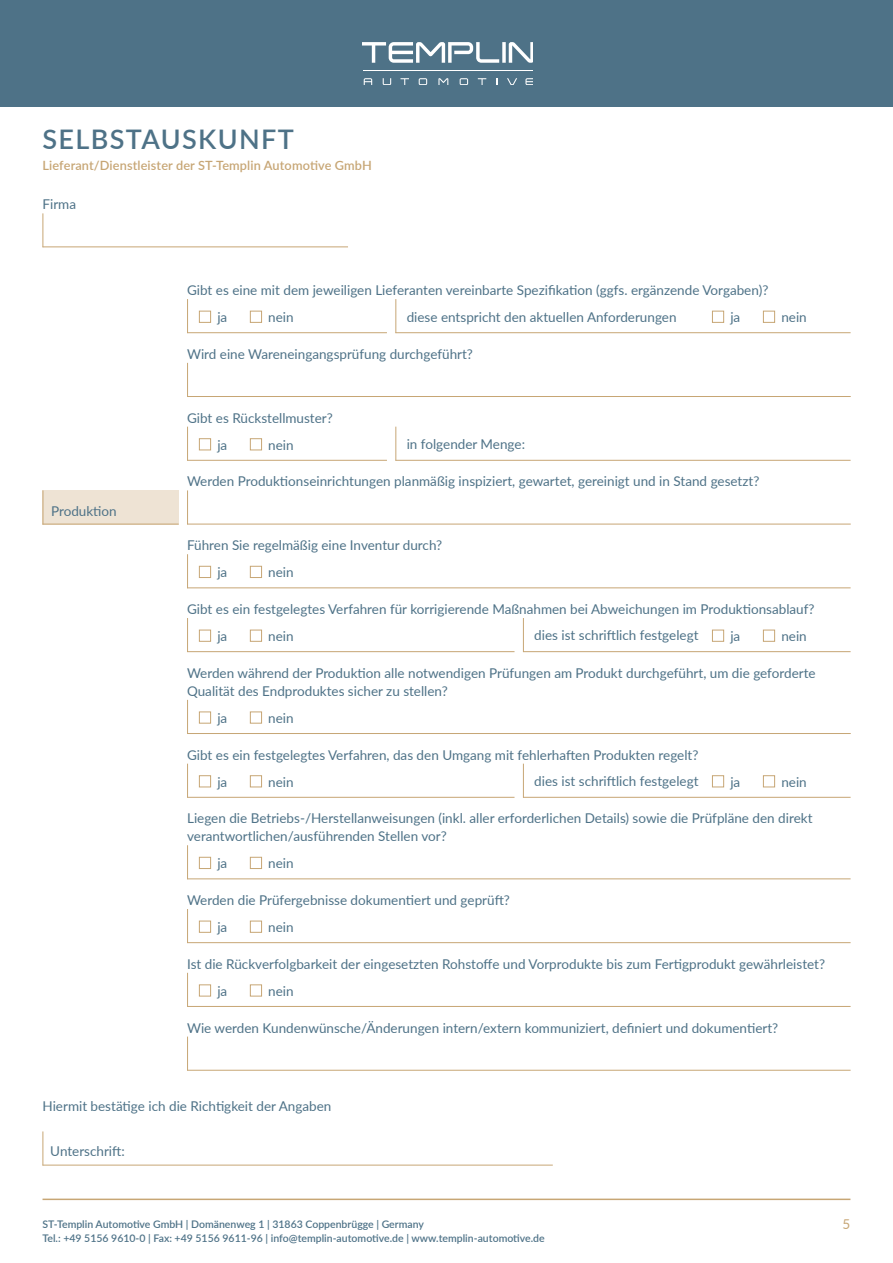
<style>
.page{position:relative;width:893px;height:1263px;background:#fff}
.page>*{position:absolute;margin:0;border:0;box-sizing:border-box;transform-origin:0 0}
.t1{font:600 27px "Lato";letter-spacing:.05em;color:#4e7287}
.t2{font:13.5px/27.2px "Lato";color:#4e7287}
.t3{font:13.5px "Lato";color:#c7a675}
.t4{font:600 12.75px "Lato";letter-spacing:.01em;color:#c7a675}
.t5{font:600 10.5px "Lato";color:#4e7287}
</style>
<div class="page">
<div style="left:0;top:0;width:893px;height:106px;background:#4e7287"></div>
<svg style="left:362px;top:42px;width:171px;height:21px"></svg>
<svg style="left:383px;top:78px;width:8px;height:7px"></svg>
<svg style="left:400px;top:78px;width:9px;height:7px"></svg>
<svg style="left:478px;top:78px;width:8px;height:7px"></svg>
<svg style="left:364px;top:78px;width:8px;height:7px"></svg>
<svg style="left:525px;top:78px;width:8px;height:7px"></svg>
<svg style="left:507px;top:78px;width:10px;height:7px"></svg>
<svg style="left:419px;top:78px;width:8px;height:7px"></svg>
<svg style="left:460px;top:78px;width:8px;height:7px"></svg>
<svg style="left:438px;top:78px;width:10px;height:7px"></svg>
<hr style="left:364px;top:71px;width:169px;height:1px;background:#fff">
<hr style="left:43px;top:1198px;width:807px;height:2px;background:#c7a675">
<hr style="left:187px;top:554px;width:1px;height:34px;background:#c7a675">
<hr style="left:187px;top:587px;width:664px;height:1px;background:#c7a675">
<div style="left:250px;top:566px;width:12px;height:12px;border:1px solid #c7a675"></div>
<hr style="left:187px;top:618px;width:1px;height:34px;background:#c7a675">
<hr style="left:187px;top:651px;width:327px;height:1px;background:#c7a675">
<div style="left:250px;top:630px;width:12px;height:12px;border:1px solid #c7a675"></div>
<hr style="left:187px;top:700px;width:1px;height:34px;background:#c7a675">
<hr style="left:187px;top:733px;width:664px;height:1px;background:#c7a675">
<div style="left:250px;top:711px;width:12px;height:12px;border:1px solid #c7a675"></div>
<hr style="left:187px;top:764px;width:1px;height:34px;background:#c7a675">
<hr style="left:187px;top:797px;width:327px;height:1px;background:#c7a675">
<div style="left:250px;top:775px;width:12px;height:12px;border:1px solid #c7a675"></div>
<div style="left:43px;top:490px;width:136px;height:34px;background:#eee3d4"></div>
<hr style="left:43px;top:490px;width:1px;height:34px;background:#c7a675">
<hr style="left:43px;top:524px;width:136px;height:1px;background:#c7a675">
<div style="left:712px;top:630px;width:12px;height:12px;border:1px solid #c7a675"></div>
<div style="left:763px;top:630px;width:12px;height:12px;border:1px solid #c7a675"></div>
<hr style="left:523px;top:618px;width:1px;height:34px;background:#c7a675">
<hr style="left:523px;top:651px;width:328px;height:1px;background:#c7a675">
<div style="left:712px;top:775px;width:12px;height:12px;border:1px solid #c7a675"></div>
<div style="left:763px;top:775px;width:12px;height:12px;border:1px solid #c7a675"></div>
<hr style="left:523px;top:764px;width:1px;height:34px;background:#c7a675">
<hr style="left:523px;top:797px;width:328px;height:1px;background:#c7a675">
<div style="left:199px;top:566px;width:12px;height:12px;border:1px solid #c7a675"></div>
<div style="left:199px;top:630px;width:12px;height:12px;border:1px solid #c7a675"></div>
<div style="left:199px;top:711px;width:12px;height:12px;border:1px solid #c7a675"></div>
<div style="left:199px;top:775px;width:12px;height:12px;border:1px solid #c7a675"></div>
<hr style="left:43px;top:213px;width:1px;height:34px;background:#c7a675">
<hr style="left:43px;top:246px;width:305px;height:1px;background:#c7a675">
<div style="left:199px;top:311px;width:12px;height:12px;border:1px solid #c7a675"></div>
<div style="left:250px;top:311px;width:12px;height:12px;border:1px solid #c7a675"></div>
<div style="left:712px;top:311px;width:12px;height:12px;border:1px solid #c7a675"></div>
<div style="left:763px;top:311px;width:12px;height:12px;border:1px solid #c7a675"></div>
<hr style="left:395px;top:299px;width:1px;height:34px;background:#c7a675">
<hr style="left:395px;top:332px;width:456px;height:1px;background:#c7a675">
<hr style="left:187px;top:299px;width:1px;height:34px;background:#c7a675">
<hr style="left:187px;top:332px;width:200px;height:1px;background:#c7a675">
<div style="left:199px;top:438px;width:12px;height:12px;border:1px solid #c7a675"></div>
<div style="left:250px;top:438px;width:12px;height:12px;border:1px solid #c7a675"></div>
<hr style="left:187px;top:363px;width:1px;height:34px;background:#c7a675">
<hr style="left:187px;top:396px;width:664px;height:1px;background:#c7a675">
<hr style="left:395px;top:427px;width:1px;height:34px;background:#c7a675">
<hr style="left:395px;top:460px;width:456px;height:1px;background:#c7a675">
<hr style="left:187px;top:427px;width:1px;height:34px;background:#c7a675">
<hr style="left:187px;top:460px;width:200px;height:1px;background:#c7a675">
<hr style="left:187px;top:490px;width:1px;height:34px;background:#c7a675">
<hr style="left:187px;top:524px;width:664px;height:1px;background:#c7a675">
<hr style="left:187px;top:845px;width:1px;height:34px;background:#c7a675">
<hr style="left:187px;top:878px;width:664px;height:1px;background:#c7a675">
<div style="left:250px;top:857px;width:12px;height:12px;border:1px solid #c7a675"></div>
<div style="left:199px;top:857px;width:12px;height:12px;border:1px solid #c7a675"></div>
<hr style="left:187px;top:909px;width:1px;height:34px;background:#c7a675">
<hr style="left:187px;top:942px;width:664px;height:1px;background:#c7a675">
<div style="left:250px;top:921px;width:12px;height:12px;border:1px solid #c7a675"></div>
<div style="left:199px;top:921px;width:12px;height:12px;border:1px solid #c7a675"></div>
<hr style="left:187px;top:973px;width:1px;height:34px;background:#c7a675">
<hr style="left:187px;top:1006px;width:664px;height:1px;background:#c7a675">
<div style="left:250px;top:984px;width:12px;height:12px;border:1px solid #c7a675"></div>
<div style="left:199px;top:984px;width:12px;height:12px;border:1px solid #c7a675"></div>
<hr style="left:187px;top:1036px;width:1px;height:34px;background:#c7a675">
<hr style="left:187px;top:1070px;width:664px;height:1px;background:#c7a675">
<hr style="left:43px;top:1131px;width:1px;height:34px;background:#c7a675">
<hr style="left:43px;top:1165px;width:510px;height:1px;background:#c7a675">
<h1 class="t1" style="left:43px;top:120px;width:253px">SELBSTAUSKUNFT</h1>
<p class="t4" style="left:43px;top:156px;width:331px">Lieferant/Dienstleister der ST-Templin Automotive GmbH</p>
<p class="t2" style="left:43px;top:190px;width:35px">Firma</p>
<p class="t2" style="left:51px;top:497px;width:67px">Produktion</p>
<p class="t2" style="left:217px;top:276px;width:552px;text-indent:-30px">Gibt es eine mit dem jeweiligen Lieferanten vereinbarte Spezifikation (ggfs. ergänzende Vorgaben)? ja</p>
<p class="t2" style="left:268px;top:303px;width:27px">nein</p>
<p class="t2" style="left:407px;top:302px;width:271px">diese entspricht den aktuellen Anforderungen</p>
<p class="t2" style="left:730px;top:303px;width:11px">ja</p>
<p class="t2" style="left:781px;top:303px;width:27px">nein</p>
<p class="t2" style="left:187px;top:340px;width:287px">Wird eine Wareneingangsprüfung durchgeführt?</p>
<p class="t2" style="left:187px;top:404px;width:147px">Gibt es Rückstellmuster?</p>
<p class="t2" style="left:407px;top:430px;width:120px">in folgender Menge:</p>
<p class="t2" style="left:187px;top:467px;width:574px">Werden Produktionseinrichtungen planmäßig inspiziert, gewartet, gereinigt und in Stand gesetzt?</p>
<p class="t2" style="left:217px;top:431px;width:11px">ja</p>
<p class="t2" style="left:268px;top:431px;width:27px">nein</p>
<p class="t2" style="left:217px;top:531px;width:226px;text-indent:-30px">Führen Sie regelmäßig eine Inventur durch? ja</p>
<p class="t2" style="left:268px;top:558px;width:27px">nein</p>
<p class="t2" style="left:217px;top:595px;width:599px;text-indent:-30px">Gibt es ein festgelegtes Verfahren für korrigierende Maßnahmen bei Abweichungen im Produktionsablauf? ja</p>
<p class="t2" style="left:534px;top:621px;width:166px">dies ist schriftlich festgelegt</p>
<p class="t2" style="left:730px;top:622px;width:11px">ja</p>
<p class="t2" style="left:781px;top:622px;width:27px">nein</p>
<p class="t2" style="left:268px;top:622px;width:27px">nein</p>
<p class="t2" style="left:187px;top:663px;width:630px;line-height:18px">Werden während der Produktion alle notwendigen Prüfungen am Produkt durchgeführt, um die geforderte<br>Qualität des Endproduktes sicher zu stellen?</p>
<p class="t2" style="left:217px;top:704px;width:11px">ja</p>
<p class="t2" style="left:268px;top:704px;width:27px">nein</p>
<p class="t2" style="left:217px;top:741px;width:483px;text-indent:-30px">Gibt es ein festgelegtes Verfahren, das den Umgang mit fehlerhaften Produkten regelt? ja</p>
<p class="t2" style="left:534px;top:767px;width:166px">dies ist schriftlich festgelegt</p>
<p class="t2" style="left:730px;top:768px;width:11px">ja</p>
<p class="t2" style="left:781px;top:768px;width:27px">nein</p>
<p class="t2" style="left:268px;top:768px;width:27px">nein</p>
<p class="t2" style="left:187px;top:809px;width:627px;line-height:18px">Liegen die Betriebs-/Herstellanweisungen (inkl. aller erforderlichen Details) sowie die Prüfpläne den direkt verantwortlichen/ausführenden Stellen vor?</p>
<p class="t2" style="left:217px;top:849px;width:11px">ja</p>
<p class="t2" style="left:268px;top:849px;width:27px">nein</p>
<p class="t2" style="left:217px;top:886px;width:294px;text-indent:-30px">Werden die Prüfergebnisse dokumentiert und geprüft? ja</p>
<p class="t2" style="left:268px;top:913px;width:27px">nein</p>
<p class="t2" style="left:217px;top:950px;width:609px;text-indent:-30px">Ist die Rückverfolgbarkeit der eingesetzten Rohstoffe und Vorprodukte bis zum Fertigprodukt gewährleistet? ja</p>
<p class="t2" style="left:268px;top:977px;width:27px">nein</p>
<p class="t2" style="left:187px;top:1013px;width:593px">Wie werden Kundenwünsche/Änderungen intern/extern kommuniziert, definiert und dokumentiert?</p>
<p class="t2" style="left:43px;top:1092px;width:290px">Hiermit bestätige ich die Richtigkeit der Angaben</p>
<p class="t2" style="left:50px;top:1136px;width:76px">Unterschrift:</p>
<p class="t5" style="left:43px;top:1217px;width:383px">ST-Templin Automotive GmbH | Domänenweg 1 | 31863 Coppenbrügge | Germany</p>
<p class="t3" style="left:843px;top:1214px;width:9px">5</p>
<p class="t5" style="left:43px;top:1230px;width:504px">Tel.: +49 5156 9610-0 | Fax: +49 5156 9611-96 | info@templin-automotive.de | www.templin-automotive.de</p>
</div>
